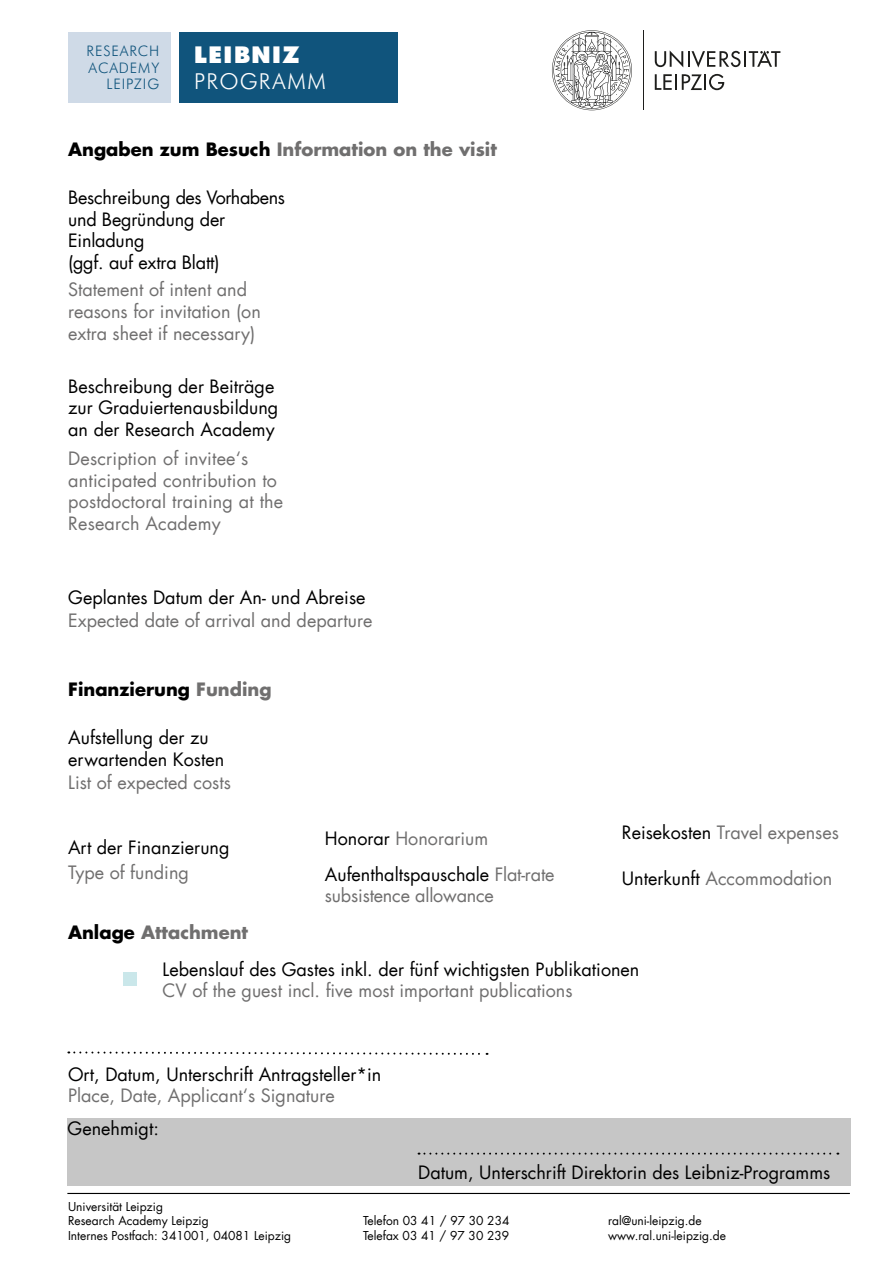
<style>
.page{position:relative;width:893px;height:1263px;background:#fff}
.page>*{position:absolute;margin:0;border:0;box-sizing:border-box;transform-origin:0 0}
.t1{font:300 22.05px/26.1px "Futura BT";letter-spacing:.07em;color:#fff}
.t2{font:18px/21.6px "Futura";color:#706f6f}
.t3{font:18px/21.6px "Futura";color:#000}
.t4{font:700 18px "Futura";color:#706f6f}
.t5{font:700 18px "Futura";color:#000}
.t6{font:300 14.55px/16.5px "Futura BT";letter-spacing:.06em;color:#10547c;text-align:right}
.t7{font:12px "Futura";color:#000}
.s1{font-family:"Futura";font-weight:800}
.s2{color:#000}
.s3{color:#706f6f}
</style>
<div class="page">
<div style="left:179px;top:32px;width:219px;height:70px;background:#10547c"></div>
<div style="left:68px;top:32px;width:103px;height:70px;background:#cfdae7"></div>
<svg style="left:655px;top:50px;width:125px;height:18px"></svg>
<svg style="left:655px;top:74px;width:69px;height:16px"></svg>
<hr style="left:643px;top:30px;width:1px;height:80px;background:#1e1e1c">
<svg style="left:552px;top:30px;width:80px;height:80px"></svg>
<div style="left:123px;top:972px;width:13px;height:13px;background:#cae7ea"></div>
<svg style="left:68px;top:1051px;width:420px;height:4px"></svg>
<div style="left:67px;top:1118px;width:783px;height:68px;background:#c6c6c6"></div>
<svg style="left:419px;top:1152px;width:419px;height:2px"></svg>
<hr style="left:67px;top:1193px;width:783px;height:1px;background:#000">
<p class="t6" style="left:86px;top:42px;width:74px">RESEARCH<br>ACADEMY<br>LEIPZIG</p>
<p class="t1" style="left:194px;top:41px;width:133px"><span class="s1">LEIBNIZ<br></span>PROGRAMM</p>
<p class="t4" style="left:68px;top:138px;width:430px"><span class="s2">Angaben zum Besuch</span> Information on the visit</p>
<p class="t3" style="left:68px;top:187px;width:218px">Beschreibung des Vorhabens und Begründung der</p>
<p class="t3" style="left:68px;top:230px;width:78px">Einladung</p>
<p class="t3" style="left:68px;top:252px;width:153px">(ggf. auf extra Blatt)</p>
<p class="t2" style="left:68px;top:279px;width:181px">Statement of intent and</p>
<p class="t2" style="left:68px;top:301px;width:194px">reasons for invitation (on</p>
<p class="t2" style="left:68px;top:322px;width:189px">extra sheet if necessary)</p>
<p class="t3" style="left:68px;top:376px;width:212px">Beschreibung der Beiträge zur Graduiertenausbildung an der Research Academy</p>
<p class="t2" style="left:68px;top:448px;width:216px">Description of invitee‘s anticipated contribution to postdoctoral training at the<br>Research Academy</p>
<p class="t3" style="left:68px;top:587px;width:299px">Geplantes Datum der An- und Abreise</p>
<p class="t2" style="left:68px;top:610px;width:306px">Expected date of arrival and departure</p>
<p class="t5" style="left:68px;top:677px;width:205px">Finanzierung <span class="s3">Funding</span></p>
<p class="t3" style="left:68px;top:727px;width:142px">Aufstellung der zu</p>
<p class="t3" style="left:68px;top:748px;width:157px">erwartenden Kosten</p>
<p class="t2" style="left:68px;top:771px;width:164px">List of expected costs</p>
<p class="t3" style="left:68px;top:837px;width:163px">Art der Finanzierung</p>
<p class="t2" style="left:68px;top:862px;width:122px">Type of funding</p>
<p class="t2" style="left:325px;top:827px;width:165px"><span class="s2">Honorar</span> Honorarium</p>
<p class="t2" style="left:622px;top:821px;width:219px"><span class="s2">Reisekosten</span> Travel expenses</p>
<p class="t2" style="left:325px;top:863px;width:231px"><span class="s2">Aufenthaltspauschale</span> Flat-rate subsistence allowance</p>
<p class="t2" style="left:622px;top:868px;width:212px"><span class="s2">Unterkunft</span> Accommodation</p>
<p class="t4" style="left:68px;top:920px;width:182px"><span class="s2">Anlage</span> Attachment</p>
<p class="t3" style="left:163px;top:958px;width:478px">Lebenslauf des Gastes inkl. der fünf wichtigsten Publikationen</p>
<p class="t2" style="left:163px;top:980px;width:411px">CV of the guest incl. five most important publications</p>
<p class="t3" style="left:68px;top:1063px;width:315px">Ort, Datum, Unterschrift Antragsteller*in</p>
<p class="t2" style="left:68px;top:1085px;width:268px">Place, Date, Applicant‘s Signature</p>
<p class="t3" style="left:68px;top:1118px;width:93px">Genehmigt:</p>
<p class="t3" style="left:418px;top:1162px;width:414px">Datum, Unterschrift Direktorin des Leibniz-Programms</p>
<p class="t7" style="left:68px;top:1199px;width:96px">Universität Leipzig</p>
<p class="t7" style="left:68px;top:1213px;width:142px">Research Academy Leipzig</p>
<p class="t7" style="left:68px;top:1227px;width:225px">Internes Postfach: 341001, 04081 Leipzig</p>
<p class="t7" style="left:363px;top:1213px;width:148px">Telefon 03 41 / 97 30 234</p>
<p class="t7" style="left:363px;top:1227px;width:148px">Telefax 03 41 / 97 30 239</p>
<p class="t7" style="left:608px;top:1213px;width:95px">ral@uni-leipzig.de</p>
<p class="t7" style="left:608px;top:1227px;width:120px">www.ral.uni-leipzig.de</p>
</div>
